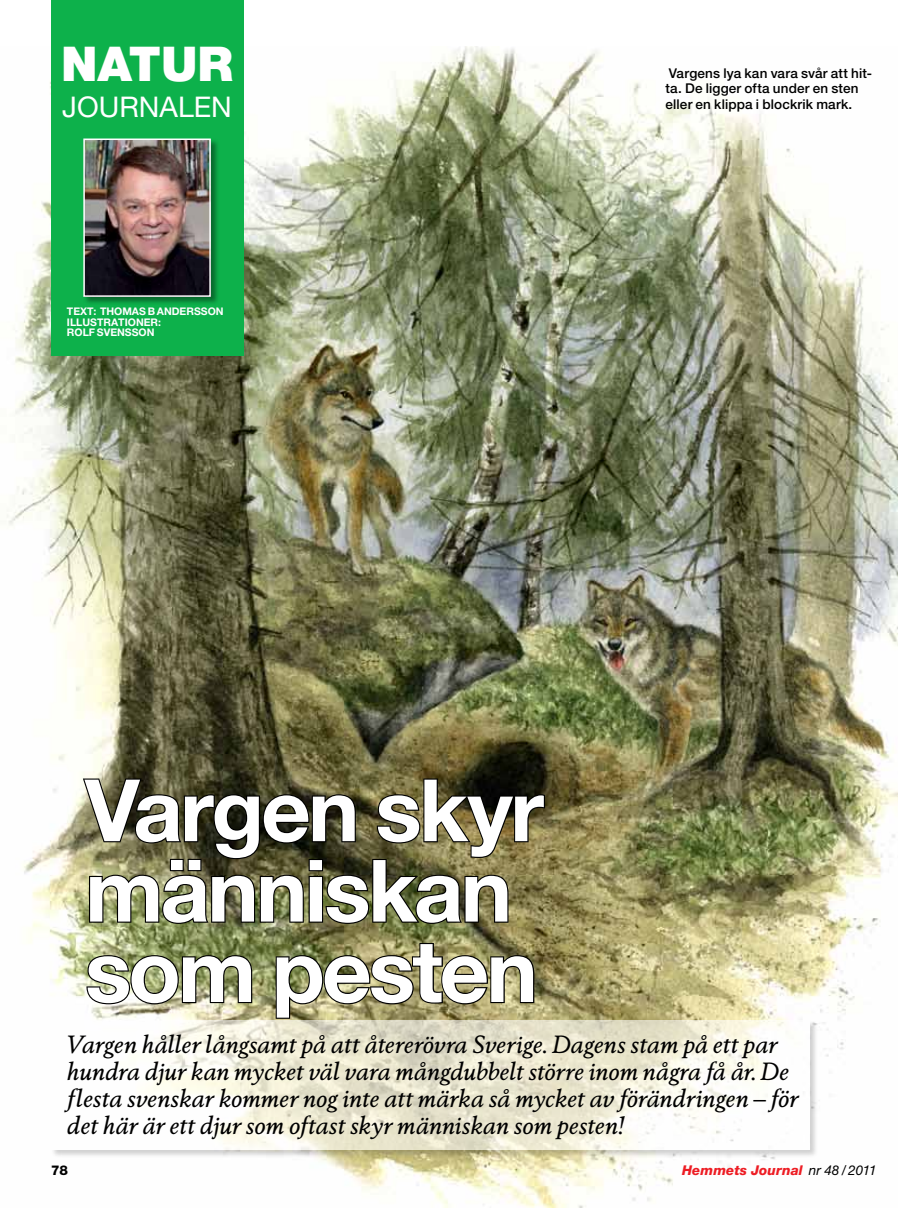
<style>
.page{position:relative;width:898px;height:1208px;background:#fff}
.page>*{position:absolute;margin:0;border:0;box-sizing:border-box;transform-origin:0 0}
.t1{font:700 86.1px/80.4px "Helvetica Neue LT Pro";letter-spacing:-.03em;color:#fff}
.t2{font:900 48px "Helvetica Neue LT Pro";color:#fff}
.t3{font:28.5px "Helvetica Neue LT Pro";color:#fff}
.t4{font:italic 24px/27px "Berling Nova Text Pro";letter-spacing:-.005em;color:#000}
.t5{font:500 13.5px/15.5px "Helvetica Neue LT Pro";letter-spacing:.015em;color:#000}
.t6{font:italic 800 13.5px "Helvetica Neue LT Pro";letter-spacing:.01em;color:#ed1d24}
.t7{font:800 13.5px "Helvetica Neue LT Pro";color:#000}
.t8{font:700 10.5px/10.5px "Helvetica Neue LT Pro";color:#fff}
.s1{font-weight:400;color:#000}
</style>
<div class="page">
<img style="left:7px;top:47px;width:890px;height:1161px">
<div style="left:51px;top:0;width:192px;height:355px;background:#0db14b"></div>
<div style="left:83px;top:138px;width:136px;height:167px;background:#000;opacity:.4"></div>
<img style="left:86px;top:141px;width:122px;height:153px">
<div style="left:83px;top:138px;width:128px;height:159px;border:2px solid #fff"></div>
<svg style="left:81px;top:777px;width:465px;height:148px;background:#565435"></svg>
<svg style="left:85px;top:954px;width:168px;height:51px;background:#878c69"></svg>
<svg style="left:274px;top:942px;width:261px;height:78px;background:#878359"></svg>
<div style="left:50px;top:1020px;width:767px;height:138px;background:#000;opacity:.3"></div>
<svg style="left:51px;top:1020px;width:757px;height:129px"></svg>
<h2 class="t2" style="left:61px;top:35px;width:173px">NATUR</h2>
<p class="t3" style="left:62px;top:90px;width:171px">JOURNALEN</p>
<p class="t8" style="left:67px;top:306px;width:158px">TEXT: thomas b andersson<br>ILLUSTRATION ER:<br>ROLF SVENSSON</p>
<p class="t5" style="left:665px;top:65px;width:208px">Vargens lya kan vara svår att hit&shy;ta. De ligger ofta under en sten eller en klippa i blockrik mark.</p>
<h1 class="t1" style="left:85px;top:768px;width:460px">Vargen skyr människan som pesten</h1>
<p class="t4" style="left:67px;top:1030px;width:733px">Vargen håller långsamt på att återerövra Sverige. Dagens stam på ett par hundra djur kan mycket väl vara mångdubbelt större inom några få år. De flesta svenskar kommer nog inte att märka så mycket av förändringen – för det här är ett djur som oftast skyr människan som pesten!</p>
<p class="t7" style="left:51px;top:1162px;width:18px">78</p>
<p class="t6" style="left:681px;top:1162px;width:196px">Hemmets Journal <span class="s1">nr 48 / 2011</span></p>
</div>
